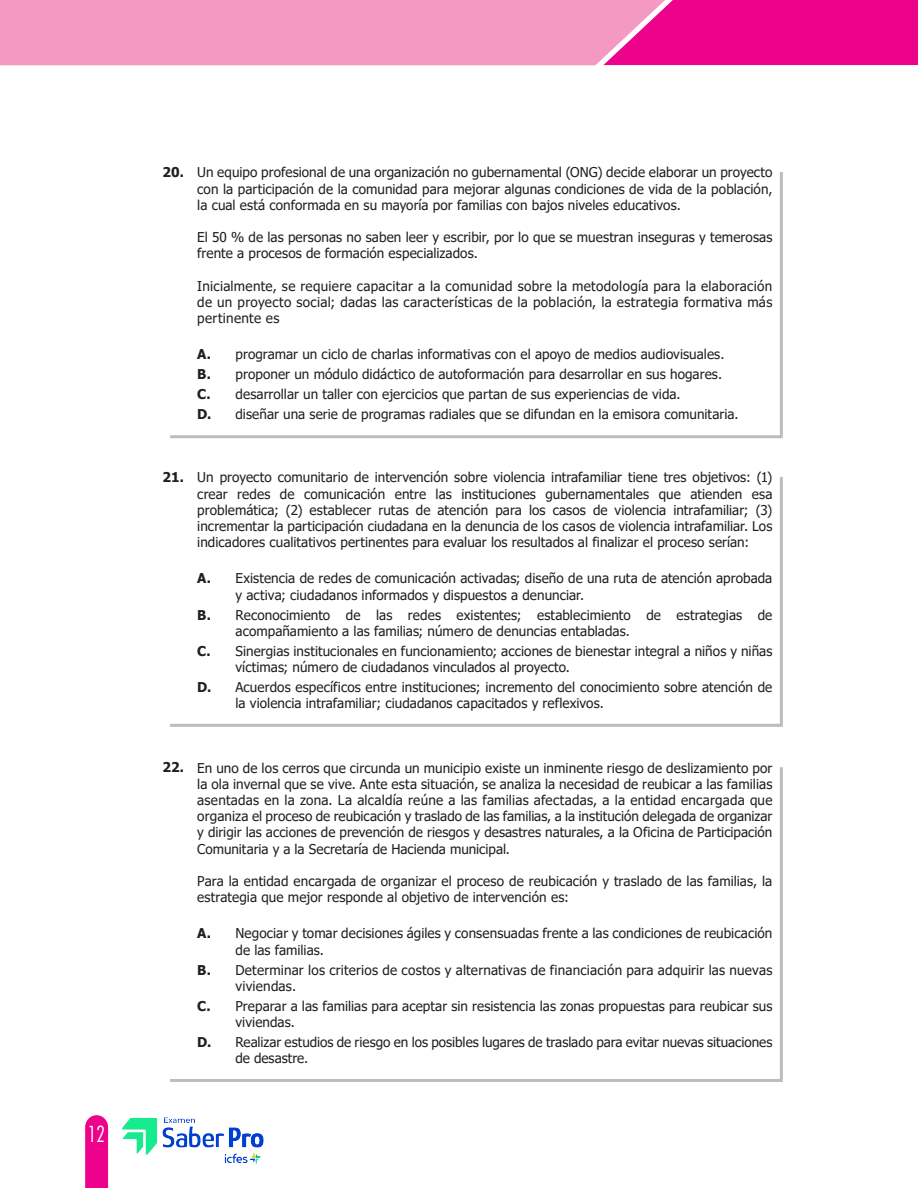
<style>
.page{position:relative;width:918px;height:1188px;background:#fff}
.page>*{position:absolute;margin:0;border:0;box-sizing:border-box;transform-origin:0 0}
.t1{font:300 condensed 22.5px "Futura BT";color:#fff}
.t2{font:13.5px/16.2px "Tahoma";letter-spacing:.005em;color:#231f20}
.SUBTITULO{font:700 13.5px "Tahoma";color:#231f20}
.s1{font-weight:700}
</style>
<div class="page">
<svg style="left:85px;top:1115px;width:23px;height:73px;background:#ed0d91"></svg>
<div style="left:673px;top:0;width:245px;height:65px;background:#ed028c"></div>
<div style="left:0;top:0;width:673px;height:65px;background:#f499c2"></div>
<svg style="left:170px;top:172px;width:613px;height:267px"></svg>
<svg style="left:170px;top:477px;width:613px;height:250px"></svg>
<svg style="left:170px;top:767px;width:613px;height:315px"></svg>
<img style="left:123px;top:1117px;width:140px;height:46px">
<h1 class="t1" style="left:88px;top:1120px;width:19px">12</h1>
<p class="SUBTITULO" style="left:163px;top:163px;width:23px">20.</p>
<p class="t2" style="left:197px;top:165px;width:577px;text-align:justify">Un equipo profesional de una organización no gubernamental (ONG) decide elaborar un proyecto con la participación de la comunidad para mejorar algunas condiciones de vida de la población, la cual está conformada en su mayoría por familias con bajos niveles educativos.</p>
<p class="t2" style="left:197px;top:230px;width:577px">El 50 % de las personas no saben leer y escribir, por lo que se muestran inseguras y temerosas frente a procesos de formación especializados.</p>
<p class="t2" style="left:197px;top:279px;width:577px;text-align:justify">Inicialmente, se requiere capacitar a la comunidad sobre la metodología para la elaboración de un proyecto social; dadas las características de la población, la estrategia formativa más pertinente es</p>
<p class="t2" style="left:197px;top:345px;width:543px;line-height:20px"><span class="s1">A.</span> programar un ciclo de charlas informativas con el apoyo de medios audiovisuales.<br><span class="s1">B.</span> proponer un módulo didáctico de autoformación para desarrollar en sus hogares.<br><span class="s1">C.</span> desarrollar un taller con ejercicios que partan de sus experiencias de vida.<br><span class="s1">D.</span> diseñar una serie de programas radiales que se difundan en la emisora comunitaria.</p>
<p class="SUBTITULO" style="left:163px;top:468px;width:23px">21.</p>
<p class="t2" style="left:197px;top:470px;width:577px;text-align:justify">Un proyecto comunitario de intervención sobre violencia intrafamiliar tiene tres objetivos: (1) crear redes de comunicación entre las instituciones gubernamentales que atienden esa problemática; (2) establecer rutas de atención para los casos de violencia intrafamiliar; (3) incrementar la participación ciudadana en la denuncia de los casos de violencia intrafamiliar. Los indicadores cualitativos pertinentes para evaluar los resultados al finalizar el proceso serían:</p>
<p class="t2" style="left:236px;top:571px;width:538px;text-indent:-38px"><span class="s1">A.</span> Existencia de redes de comunicación activadas; diseño de una ruta de atención aprobada y activa; ciudadanos informados y dispuestos a denunciar.</p>
<p class="t2" style="left:236px;top:607px;width:538px;text-indent:-38px"><span class="s1">B.</span> Reconocimiento de las redes existentes; establecimiento de estrategias de acompañamiento a las familias; número de denuncias entabladas.</p>
<p class="t2" style="left:236px;top:643px;width:538px;text-indent:-38px"><span class="s1">C.</span> Sinergias institucionales en funcionamiento; acciones de bienestar integral a niños y niñas víctimas; número de ciudadanos vinculados al proyecto.</p>
<p class="t2" style="left:236px;top:680px;width:538px;text-indent:-38px"><span class="s1">D.</span> Acuerdos específicos entre instituciones; incremento del conocimiento sobre atención de la violencia intrafamiliar; ciudadanos capacitados y reflexivos.</p>
<p class="SUBTITULO" style="left:163px;top:758px;width:23px">22.</p>
<p class="t2" style="left:197px;top:760px;width:577px;text-align:justify">En uno de los cerros que circunda un municipio existe un inminente riesgo de deslizamiento por la ola invernal que se vive. Ante esta situación, se analiza la necesidad de reubicar a las familias asentadas en la zona. La alcaldía reúne a las familias afectadas, a la entidad encargada que organiza el proceso de reubicación y traslado de las familias, a la institución delegada de organizar y dirigir las acciones de prevención de riesgos y desastres naturales, a la Oficina de Participación Comunitaria y a la Secretaría de Hacienda municipal.</p>
<p class="t2" style="left:197px;top:874px;width:577px">Para la entidad encargada de organizar el proceso de reubicación y traslado de las familias, la estrategia que mejor responde al objetivo de intervención es:</p>
<p class="t2" style="left:236px;top:926px;width:538px;text-indent:-38px"><span class="s1">A.</span> Negociar y tomar decisiones ágiles y consensuadas frente a las condiciones de reubicación de las familias.</p>
<p class="t2" style="left:236px;top:962px;width:538px;text-indent:-38px"><span class="s1">B.</span> Determinar los criterios de costos y alternativas de financiación para adquirir las nuevas viviendas.</p>
<p class="t2" style="left:236px;top:998px;width:538px;text-indent:-38px"><span class="s1">C.</span> Preparar a las familias para aceptar sin resistencia las zonas propuestas para reubicar sus viviendas.</p>
<p class="t2" style="left:236px;top:1035px;width:538px;text-indent:-38px"><span class="s1">D.</span> Realizar estudios de riesgo en los posibles lugares de traslado para evitar nuevas situaciones de desastre.</p>
</div>
